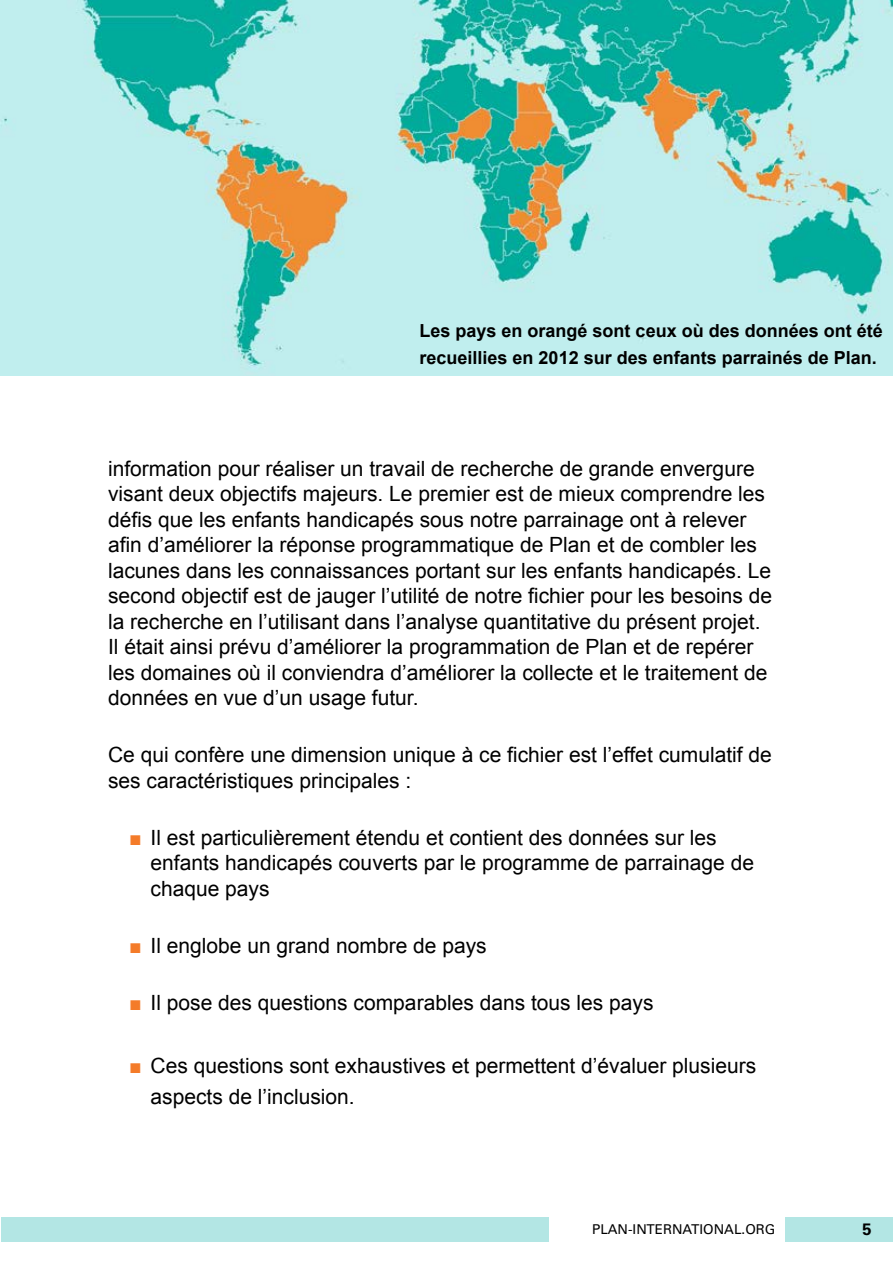
<style>
.page{position:relative;width:893px;height:1263px;background:#fff}
.page>*{position:absolute;margin:0;border:0;box-sizing:border-box;transform-origin:0 0}
.t1{font:21px/25.5px "Arial";color:#000}
.t2{font:700 18px/27px "Arial";color:#000}
.t3{font:700 16.5px "Univers LT Std";color:#000}
.t4{font:13.5px "Univers LT Std";color:#000}
.s1{color:#f47b29}
</style>
<div class="page">
<div style="left:1px;top:1217px;width:548px;height:25px;background:#b3e6e4"></div>
<div style="left:785px;top:1217px;width:108px;height:25px;background:#b3e6e4"></div>
<img style="left:1px;top:0;width:892px;height:375px">
<p class="t2" style="left:420px;top:318px;width:465px">Les pays en orangé sont ceux où des données ont été recueillies en 2012 sur des enfants parrainés de Plan.</p>
<p class="t1" style="left:108px;top:456px;width:666px">information pour réaliser un travail de recherche de grande envergure visant deux objectifs majeurs. Le premier est de mieux comprendre les défis que les enfants handicapés sous notre parrainage ont à relever afin d’améliorer la réponse programmatique de Plan et de combler les lacunes dans les connaissances portant sur les enfants handicapés. Le second objectif est de jauger l’utilité de notre fichier pour les besoins de la recherche en l’utilisant dans l’analyse quantitative du présent projet.<br>Il était ainsi prévu d’améliorer la programmation de Plan et de repérer les domaines où il conviendra d’améliorer la collecte et le traitement de données en vue d’un usage futur.</p>
<p class="t1" style="left:108px;top:742px;width:665px">Ce qui confère une dimension unique à ce fichier est l’effet cumulatif de ses caractéristiques principales :</p>
<p class="t1" style="left:151px;top:825px;width:605px;text-indent:-21px"><span class="s1">■</span> Il est particulièrement étendu et contient des données sur les enfants handicapés couverts par le programme de parrainage de chaque pays</p>
<p class="t1" style="left:129px;top:933px;width:359px"><span class="s1">■</span> Il englobe un grand nombre de pays</p>
<p class="t1" style="left:129px;top:990px;width:526px"><span class="s1">■</span> Il pose des questions comparables dans tous les pays</p>
<p class="t1" style="left:151px;top:1050px;width:607px;line-height:31.5px;text-indent:-21px"><span class="s1">■</span> Ces questions sont exhaustives et permettent d’évaluer plusieurs aspects de l’inclusion.</p>
<p class="t4" style="left:592px;top:1221px;width:185px">PLAN-INTERNATIONAL.ORG</p>
<p class="t3" style="left:862px;top:1220px;width:11px">5</p>
</div>
